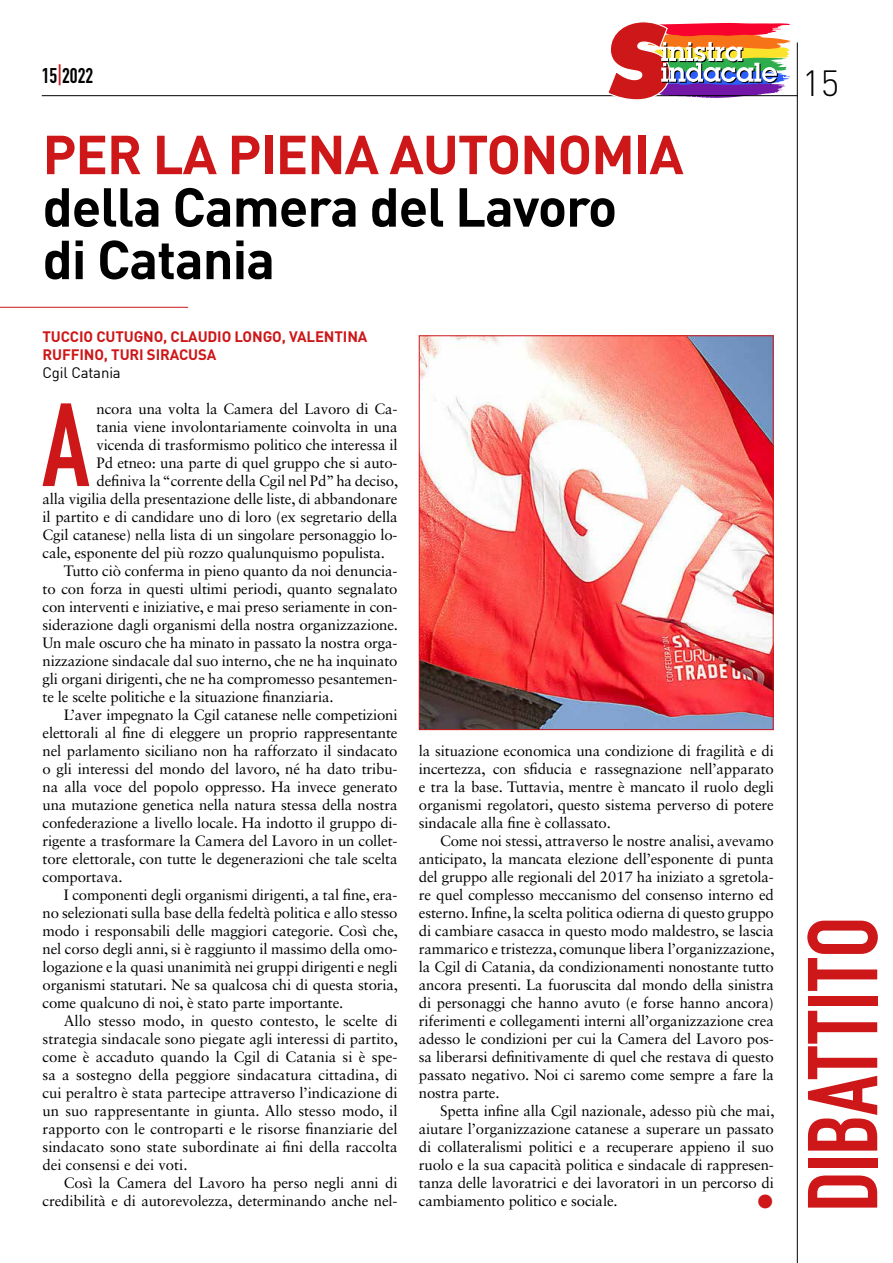
<style>
.page{position:relative;width:893px;height:1263px;background:#fff}
.page>*{position:absolute;margin:0;border:0;box-sizing:border-box;transform-origin:0 0}
.t1{font:116.1px "DIN Engschrift Std";color:#cd1719}
.t2{font:97.35px "DIN Engschrift Std";letter-spacing:-.01em;color:#cd1719}
.t3{font:700 54px/52.5px "DIN";letter-spacing:-.02em;color:#000}
.t4{font:700 54px "DIN";letter-spacing:-.02em;color:#cd1719}
.t5{font:300 36px "DIN";color:#000}
.t6{font:21px "DIN Engschrift Std";color:#000}
.t7{font:15px/18px "Sabon LT Std";letter-spacing:-.01em;color:#000;text-align:justify}
.t8{font:700 15px/18px "DIN";letter-spacing:-.01em;color:#cd1719}
.t9{font:15px "DIN";letter-spacing:-.01em;color:#000}
.t10{font:15px "Zapf Dingbats IT Cby BT";color:#cd1719}
.s1{color:#cd1719}
</style>
<div class="page">
<hr style="left:42px;top:95px;width:756px;height:1px;background:#000">
<hr style="left:797px;top:43px;width:1px;height:1220px;background:#000">
<svg style="left:606px;top:22px;width:185px;height:78px"></svg>
<img style="left:421px;top:337px;width:350px;height:391px">
<div style="left:419px;top:335px;width:354px;height:395px;border:1px solid #cd1719"></div>
<hr style="left:0;top:307px;width:188px;height:1px;background:#cd1719">
<h3 class="t6" style="left:42px;top:63px;width:53px">15<span class="s1">|</span>2022</h3>
<h3 class="t5" style="left:802px;top:61px;width:39px">15</h3>
<h3 class="t4" style="left:43px;top:119px;width:643px">PER LA PIENA AUTONOMIA</h3>
<h3 class="t3" style="left:43px;top:179px;width:576px">della Camera del Lavoro di Catania</h3>
<p class="t8" style="left:43px;top:327px;width:326px">TUCCIO CUTUGNO, CLAUDIO LONGO, VALENTINA<br>RUFFINO, TURI SIRACUSA</p>
<p class="t9" style="left:43px;top:363px;width:80px">Cgil Catania</p>
<h1 class="t1" style="left:42px;top:377px;width:49px">A</h1>
<p class="t7" style="left:97px;top:400px;width:303px">ncora una volta la Camera del Lavoro di Ca-</p>
<p class="t7" style="left:97px;top:418px;width:303px">tania viene involontariamente coinvolta in una</p>
<p class="t7" style="left:97px;top:436px;width:303px">vicenda di trasformismo politico che interessa il</p>
<p class="t7" style="left:97px;top:454px;width:303px">Pd etneo: una parte di quel gruppo che si auto-</p>
<p class="t7" style="left:97px;top:472px;width:303px">definiva la “corrente della Cgil nel Pd” ha deciso,</p>
<p class="t7" style="left:43px;top:490px;width:357px">alla vigilia della presentazione delle liste, di abbandonare</p>
<p class="t7" style="left:43px;top:508px;width:357px">il partito e di candidare uno di loro (ex segretario della</p>
<p class="t7" style="left:43px;top:526px;width:357px">Cgil catanese) nella lista di un singolare personaggio lo-</p>
<p class="t7" style="left:43px;top:544px;width:344px">cale, esponente del più rozzo qualunquismo populista.</p>
<p class="t7" style="left:64px;top:562px;width:335px">Tutto ciò conferma in pieno quanto da noi denuncia-</p>
<p class="t7" style="left:43px;top:580px;width:357px">to con forza in questi ultimi periodi, quanto segnalato</p>
<p class="t7" style="left:43px;top:598px;width:357px">con interventi e iniziative, e mai preso seriamente in con-</p>
<p class="t7" style="left:43px;top:616px;width:357px">siderazione dagli organismi della nostra organizzazione.</p>
<p class="t7" style="left:43px;top:634px;width:357px">Un male oscuro che ha minato in passato la nostra orga-</p>
<p class="t7" style="left:43px;top:652px;width:357px">nizzazione sindacale dal suo interno, che ne ha inquinato</p>
<p class="t7" style="left:43px;top:670px;width:357px">gli organi dirigenti, che ne ha compromesso pesantemen-</p>
<p class="t7" style="left:43px;top:688px;width:293px">te le scelte politiche e la situazione finanziaria.</p>
<p class="t7" style="left:64px;top:706px;width:335px">L’aver impegnato la Cgil catanese nelle competizioni</p>
<p class="t7" style="left:43px;top:724px;width:357px">elettorali al fine di eleggere un proprio rappresentante</p>
<p class="t7" style="left:43px;top:742px;width:357px">nel parlamento siciliano non ha rafforzato il sindacato</p>
<p class="t7" style="left:43px;top:760px;width:357px">o gli interessi del mondo del lavoro, né ha dato tribu-</p>
<p class="t7" style="left:43px;top:778px;width:357px">na alla voce del popolo oppresso. Ha invece generato</p>
<p class="t7" style="left:43px;top:796px;width:357px">una mutazione genetica nella natura stessa della nostra</p>
<p class="t7" style="left:43px;top:814px;width:357px">confederazione a livello locale. Ha indotto il gruppo di-</p>
<p class="t7" style="left:43px;top:832px;width:357px">rigente a trasformare la Camera del Lavoro in un collet-</p>
<p class="t7" style="left:43px;top:850px;width:357px">tore elettorale, con tutte le degenerazioni che tale scelta</p>
<p class="t7" style="left:43px;top:868px;width:82px">comportava.</p>
<p class="t7" style="left:64px;top:886px;width:335px">I componenti degli organismi dirigenti, a tal fine, era-</p>
<p class="t7" style="left:43px;top:904px;width:357px">no selezionati sulla base della fedeltà politica e allo stesso</p>
<p class="t7" style="left:43px;top:922px;width:357px">modo i responsabili delle maggiori categorie. Così che,</p>
<p class="t7" style="left:43px;top:940px;width:357px">nel corso degli anni, si è raggiunto il massimo della omo-</p>
<p class="t7" style="left:43px;top:958px;width:357px">logazione e la quasi unanimità nei gruppi dirigenti e negli</p>
<p class="t7" style="left:43px;top:976px;width:357px">organismi statutari. Ne sa qualcosa chi di questa storia,</p>
<p class="t7" style="left:43px;top:994px;width:302px">come qualcuno di noi, è stato parte importante.</p>
<p class="t7" style="left:64px;top:1012px;width:335px">Allo stesso modo, in questo contesto, le scelte di</p>
<p class="t7" style="left:43px;top:1030px;width:357px">strategia sindacale sono piegate agli interessi di partito,</p>
<p class="t7" style="left:43px;top:1048px;width:357px">come è accaduto quando la Cgil di Catania si è spe-</p>
<p class="t7" style="left:43px;top:1066px;width:357px">sa a sostegno della peggiore sindacatura cittadina, di</p>
<p class="t7" style="left:43px;top:1084px;width:357px">cui peraltro è stata partecipe attraverso l’indicazione di</p>
<p class="t7" style="left:43px;top:1102px;width:357px">un suo rappresentante in giunta. Allo stesso modo, il</p>
<p class="t7" style="left:43px;top:1120px;width:357px">rapporto con le controparti e le risorse finanziarie del</p>
<p class="t7" style="left:43px;top:1138px;width:357px">sindacato sono state subordinate ai fini della raccolta</p>
<p class="t7" style="left:43px;top:1156px;width:147px">dei consensi e dei voti.</p>
<p class="t7" style="left:64px;top:1174px;width:335px">Così la Camera del Lavoro ha perso negli anni di</p>
<p class="t7" style="left:43px;top:1192px;width:357px">credibilità e di autorevolezza, determinando anche nel-</p>
<p class="t7" style="left:419px;top:742px;width:357px">la situazione economica una condizione di fragilità e di incertezza, con sfiducia e rassegnazione nell’apparato e tra la base. Tuttavia, mentre è mancato il ruolo degli organismi regolatori, questo sistema perverso di potere sindacale alla fine è collassato.</p>
<p class="t7" style="left:419px;top:832px;width:357px;text-indent:21px">Come noi stessi, attraverso le nostre analisi, avevamo anticipato, la mancata elezione dell’esponente di punta del gruppo alle regionali del 2017 ha iniziato a sgretola&shy;re quel complesso meccanismo del consenso interno ed esterno. Infine, la scelta politica odierna di questo gruppo di cambiare casacca in questo modo maldestro, se lascia rammarico e tristezza, comunque libera l’organizzazione, la Cgil di Catania, da condizionamenti nonostante tutto ancora presenti. La fuoruscita dal mondo della sinistra di personaggi che hanno avuto (e forse hanno ancora) riferimenti e collegamenti interni all’organizzazione crea adesso le condizioni per cui la Camera del Lavoro pos&shy;sa liberarsi definitivamente di quel che restava di questo passato negativo. Noi ci saremo come sempre a fare la nostra parte.</p>
<p class="t7" style="left:419px;top:1102px;width:357px;text-indent:21px">Spetta infine alla Cgil nazionale, adesso più che mai, aiutare l’organizzazione catanese a superare un passato di collateralismi politici e a recuperare appieno il suo ruolo e la sua capacità politica e sindacale di rappresen&shy;tanza delle lavoratrici e dei lavoratori in un percorso di cambiamento politico e sociale.</p>
<p class="t10" style="left:758px;top:1194px;width:16px">●</p>
<h2 class="t2" style="left:786px;top:1212px;width:297px;rotate:-90deg">DIBATTITO</h2>
</div>
